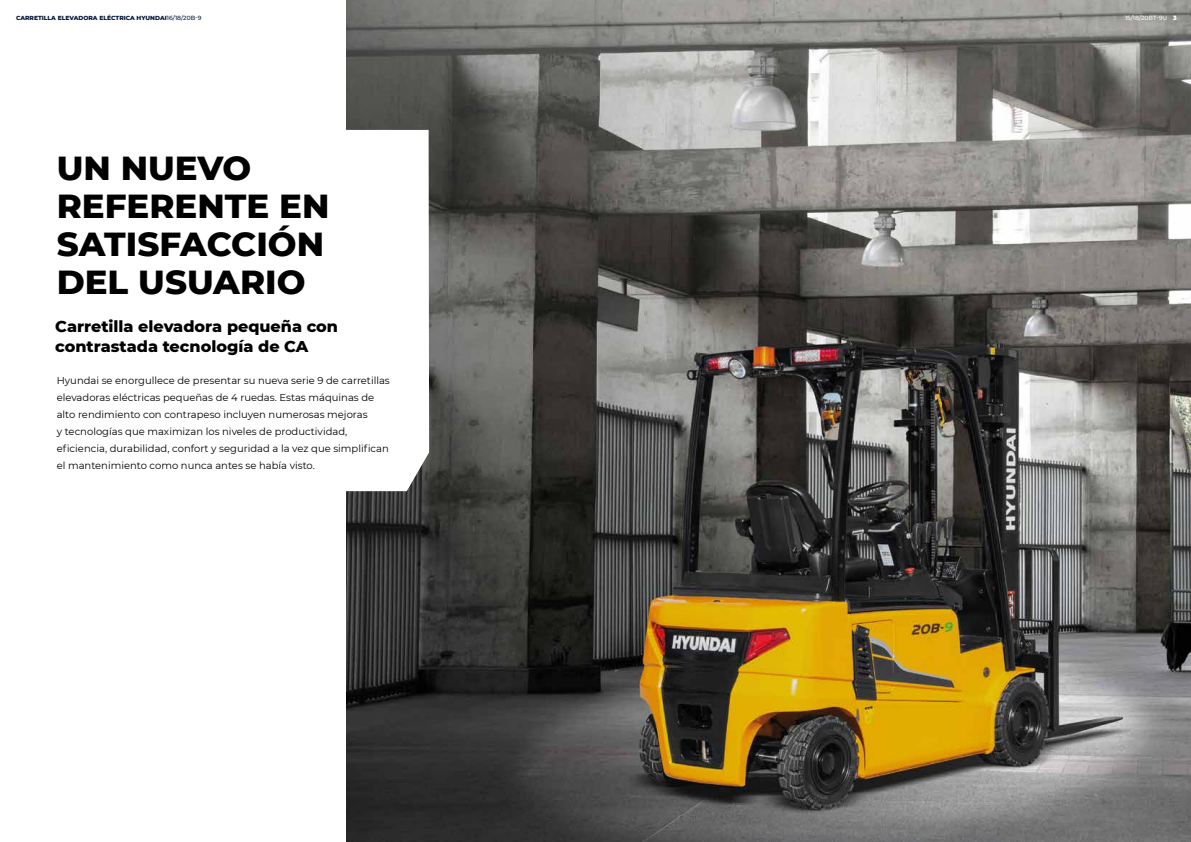
<style>
.page{position:relative;width:1191px;height:842px;background:#fff}
.page>*{position:absolute;margin:0;border:0;box-sizing:border-box;transform-origin:0 0}
.t1{font:800 34px/38px "Montserrat";color:#000}
.t2{font:800 16px/20px "Montserrat";color:#000}
.t3{font:10px/17px "Montserrat";color:#000}
.t4{font:800 6px "Montserrat";color:#001437}
.t5{font:500 6px "Montserrat";color:#fff}
.s1{font-weight:500}
.s2{font-weight:900}
</style>
<div class="page">
<img style="left:346px;top:0;width:845px;height:842px">
<svg style="left:346px;top:130px;width:83px;height:361px"></svg>
<p class="t4" style="left:16px;top:14px;width:187px">CARRETILLA ELEVADORA ELÉCTRICA HYUNDAI<span class="s1">16/18/20B-9</span></p>
<p class="t5" style="left:1125px;top:14px;width:53px">15/18/20BT-9U <span class="s2">3</span></p>
<h1 class="t1" style="left:57px;top:147px;width:274px">UN NUEVO<br>REFERENTE EN<br>SATISFACCIÓN<br>DEL USUARIO</h1>
<h2 class="t2" style="left:55px;top:315px;width:284px">Carretilla elevadora pequeña con contrastada tecnología de CA</h2>
<p class="t3" style="left:57px;top:371px;width:335px">Hyundai se enorgullece de presentar su nueva serie 9 de carretillas elevadoras eléctricas pequeñas de 4 ruedas. Estas máquinas de alto rendimiento con contrapeso incluyen numerosas mejoras<br>y tecnologías que maximizan los niveles de productividad, eficiencia, durabilidad, confort y seguridad a la vez que simplifican el mantenimiento como nunca antes se había visto.</p>
</div>
